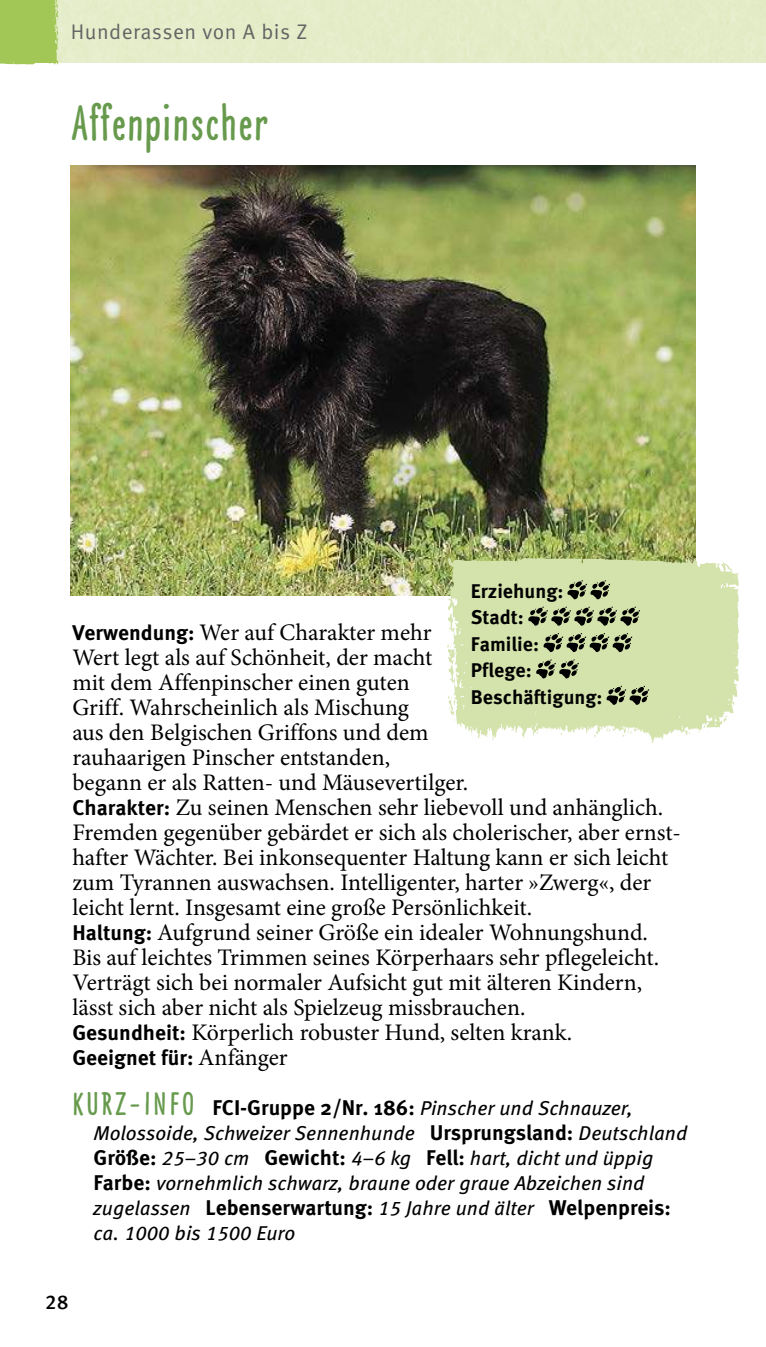
<style>
.page{position:relative;width:766px;height:1347px;background:#fff}
.page>*{position:absolute;margin:0;border:0;box-sizing:border-box;transform-origin:0 0}
.t1{font:900 43.5px "Frieda";color:#679a4c}
.t2{font:23.75px/25px "Minion Pro";color:#000}
.t3{font:700 21.25px "Meta OT";color:#000}
.t4{font:21px "Meta OT Norm";letter-spacing:.02em;color:#636363}
.t5{font:italic 20px/25px "Meta OT";color:#000}
.t6{font:500 20px "Meta OT";color:#000}
.t7{font:700 19.75px/26.5px "Meta OT";color:#000}
.s1{font-family:"Meta OT";font-weight:700;font-size:21.25px}
.s2{font-family:"Minion Pro";font-weight:400;font-size:23.75px}
.s3{font-family:"Frieda";font-weight:900;font-style:normal;font-size:28.75px;color:#679a4c}
.s4{font-weight:700;font-style:normal;font-size:21.25px}
.s5{font-weight:400;font-style:italic;font-size:20px}
</style>
<div class="page">
<svg style="left:0;top:0;width:59px;height:65px;background:#a6c95d"></svg>
<img style="left:71px;top:165px;width:623px;height:430px">
<svg style="left:447px;top:555px;width:292px;height:188px;background:#d7e3b3"></svg>
<svg style="left:567px;top:580px;width:43px;height:19px"></svg>
<svg style="left:528px;top:606px;width:112px;height:20px;background:#848d6b"></svg>
<svg style="left:543px;top:633px;width:89px;height:19px;background:#808867"></svg>
<svg style="left:536px;top:659px;width:42px;height:19px"></svg>
<svg style="left:606px;top:686px;width:43px;height:19px"></svg>
<p class="t4" style="left:71px;top:24px;width:238px">Hunderassen von A bis Z</p>
<h1 class="t1" style="left:71px;top:98px;width:198px">Affenpinscher</h1>
<p class="t7" style="left:470px;top:579px;width:133px">Erziehung:<br>Stadt:<br>Familie:<br>Pflege:<br>Beschäftigung:</p>
<p class="t2" style="left:72px;top:622px;width:610px"><span class="s1">Verwendung:</span> Wer auf Charakter mehr<br>Wert legt als auf Schönheit, der macht<br>mit dem Affenpinscher einen guten<br>Griff. Wahrscheinlich als Mi schung<br>aus den Belgischen Griffons und dem<br>rauhaarigen Pinscher entstanden,<br>begann er als Ratten- und Mäusevertilger.<br><span class="s1">Charakter:</span> Zu seinen Menschen sehr liebevoll und anhänglich.<br>Fremden gegenüber gebärdet er sich als cholerischer, aber ernst&shy;hafter Wächter. Bei inkonsequenter Haltung kann er sich leicht zum Tyrannen auswachsen. Intelligenter, harter »Zwerg«, der leicht lernt. Insgesamt eine große Persönlichkeit.<br><span class="s1">Haltung:</span> Aufgrund seiner Größe ein idealer Wohnungshund.<br>Bis auf leichtes Trimmen seines Körperhaars sehr pflegeleicht.<br>Verträgt sich bei normaler Aufsicht gut mit älteren Kindern, lässt sich aber nicht als Spielzeug missbrauchen.<br><span class="s1">Gesundheit:</span> Körperlich robuster Hund, selten krank.</p>
<p class="t3" style="left:72px;top:1049px;width:217px">Geeignet für: <span class="s2">Anfänger</span></p>
<p class="t5" style="left:94px;top:1097px;width:595px;text-indent:-21px"><span class="s3">KURZ-INFO</span> <span class="s4">FCI-Gruppe 2/Nr. 186:</span> Pinscher und Schnauzer, Molossoide, Schweizer Sennenhunde <span class="s4">Ursprungsland:</span> Deutschland <span class="s4">Größe:</span> 25–30 cm <span class="s4">Gewicht:</span> 4–6 kg <span class="s4">Fell:</span> hart, dicht und üppig <span class="s4">Farbe:</span> vornehmlich schwarz, braune oder graue Abzeichen sind</p>
<p class="t3" style="left:94px;top:1199px;width:578px"><span class="s5">zugelassen</span> Lebenserwartung: <span class="s5">15 Jahre und älter</span> Welpenpreis:</p>
<p class="t5" style="left:94px;top:1222px;width:203px">ca. 1000 bis 1500 Euro</p>
<p class="t6" style="left:45px;top:1290px;width:25px">28</p>
</div>
